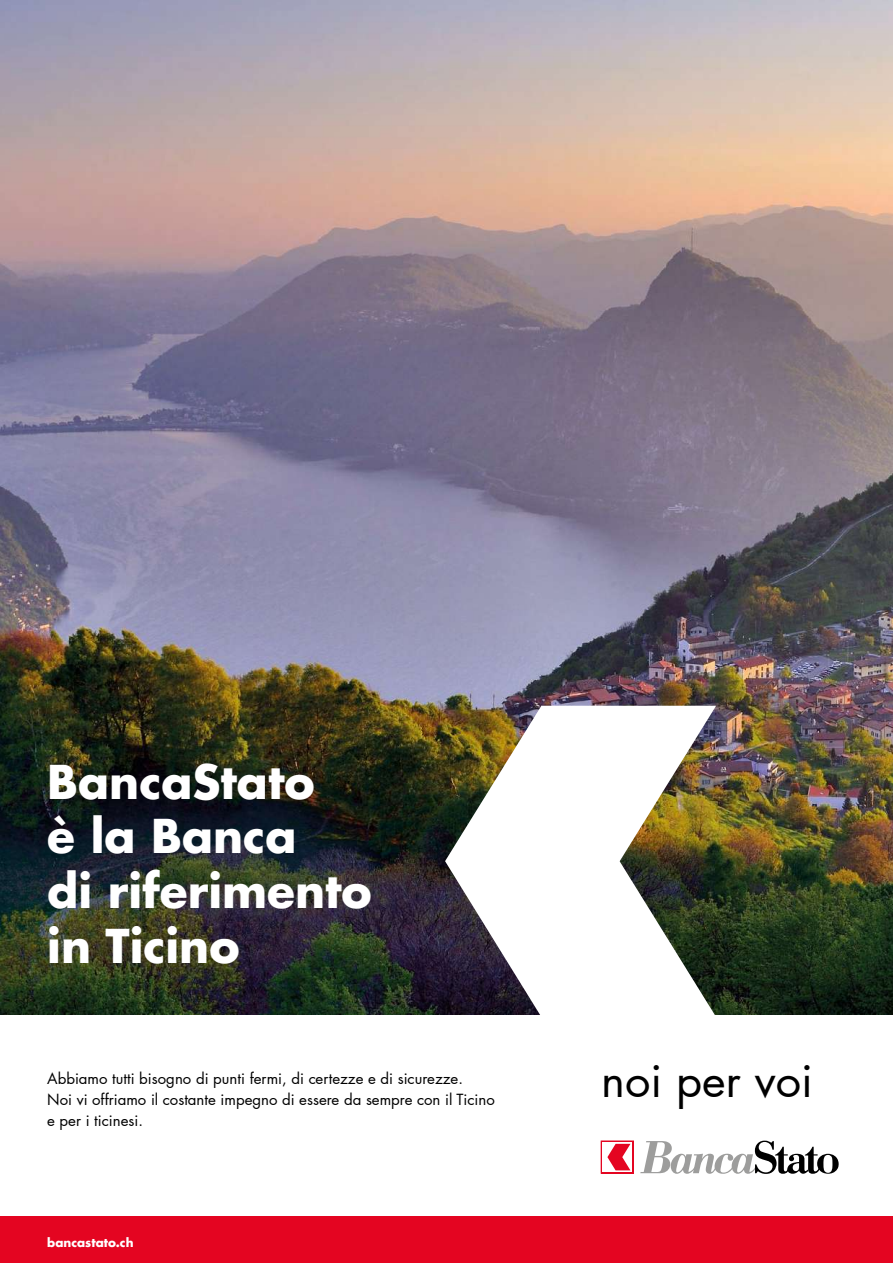
<style>
.page{position:relative;width:893px;height:1263px;background:#fff}
.page>*{position:absolute;margin:0;border:0;box-sizing:border-box;transform-origin:0 0}
.t1{font:700 45.6px/54.8px "Futura LT Pro";color:#fff}
.t2{font:45.15px "Futura LT Pro";color:#000}
.t3{font:15px/21px "Futura LT Pro";color:#000}
.t4{font:700 12px "Futura LT Pro";color:#fff}
</style>
<div class="page">
<img style="left:0;top:0;width:893px;height:1015px">
<div style="left:0;top:1216px;width:893px;height:47px;background:#e40521"></div>
<img style="left:445px;top:706px;width:271px;height:309px">
<svg style="left:640px;top:1140px;width:199px;height:34px"></svg>
<div style="left:601px;top:1141px;width:32px;height:32px;border:1px solid #e40521"></div>
<svg style="left:602px;top:1142px;width:30px;height:30px"></svg>
<svg style="left:607px;top:1144px;width:23px;height:26px"></svg>
<h1 class="t1" style="left:47px;top:753px;width:326px">BancaStato<br>è la Banca<br>di riferimento in Ticino</h1>
<p class="t3" style="left:47px;top:1068px;width:449px">Abbiamo tutti bisogno di punti fermi, di certezze e di sicurezze.<br>Noi vi offriamo il costante impegno di essere da sempre con il Ticino e per i ticinesi.</p>
<p class="t4" style="left:47px;top:1233px;width:88px">bancastato.ch</p>
<h2 class="t2" style="left:601px;top:1049px;width:213px">noi per voi</h2>
</div>
